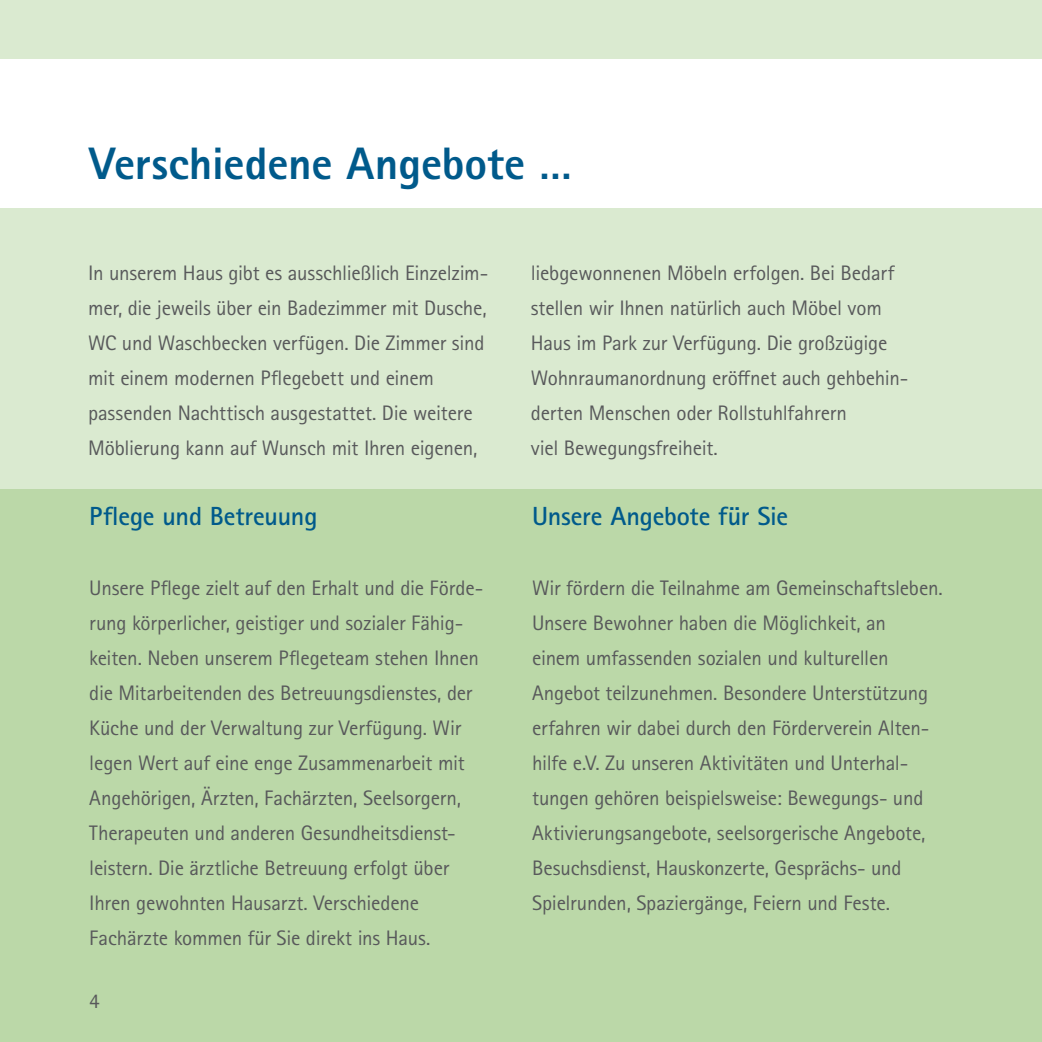
<style>
.page{position:relative;width:1042px;height:1042px;background:#daead0}
.page>*{position:absolute;margin:0;border:0;box-sizing:border-box;transform-origin:0 0}
.t1{font:800 45.5px "Rotis Sans Serif Std";color:#005a8b}
.t2{font:700 26.25px "Rotis Sans Serif Std";letter-spacing:-.01em;color:#005a8b}
.t3{font:21px/35px "Rotis Sans Serif Std";letter-spacing:-.01em;color:#58595b}
</style>
<div class="page">
<div style="left:0;top:489px;width:1042px;height:553px;background:#bbd8a8"></div>
<hr style="left:1041px;top:1012px;width:1px;height:30px;background:#61b141">
<div style="left:0;top:60px;width:1042px;height:148px;background:#fff"></div>
<h1 class="t1" style="left:89px;top:134px;width:484px">Verschiedene Angebote …</h1>
<p class="t3" style="left:88px;top:256px;width:402px">In unserem Haus gibt es ausschließlich Einzelzim&shy;mer, die jeweils über ein Badezimmer mit Dusche, WC und Waschbecken verfügen. Die Zimmer sind mit einem modernen Pflegebett und einem passenden Nachttisch ausgestattet. Die weitere Möblierung kann auf Wunsch mit Ihren eigenen,</p>
<p class="t3" style="left:531px;top:256px;width:379px">liebgewonnenen Möbeln erfolgen. Bei Bedarf stellen wir Ihnen natürlich auch Möbel vom Haus im Park zur Verfügung. Die großzügige Wohnraumanordnung eröffnet auch gehbehin&shy;derten Menschen oder Rollstuhlfahrern<br>viel Bewegungsfreiheit.</p>
<p class="t2" style="left:89px;top:500px;width:230px">Pflege und Betreuung</p>
<p class="t3" style="left:89px;top:571px;width:395px">Unsere Pflege zielt auf den Erhalt und die Förde&shy;rung körperlicher, geistiger und sozialer Fähig&shy;keiten. Neben unserem Pflegeteam stehen Ihnen die Mitarbeitenden des Betreuungsdienstes, der Küche und der Verwaltung zur Verfügung. Wir legen Wert auf eine enge Zusammenarbeit mit Angehörigen, Ärzten, Fachärzten, Seelsorgern, Therapeuten und anderen Gesundheitsdienst&shy;leistern. Die ärztliche Betreuung erfolgt über Ihren gewohnten Hausarzt. Verschiedene Fachärzte kommen für Sie direkt ins Haus.</p>
<p class="t3" style="left:89px;top:984px;width:12px">4</p>
<p class="t2" style="left:532px;top:500px;width:257px">Unsere Angebote für Sie</p>
<p class="t3" style="left:532px;top:571px;width:412px">Wir fördern die Teilnahme am Gemeinschaftsleben.<br>Unsere Bewohner haben die Möglichkeit, an<br>einem umfassenden sozialen und kulturellen Angebot teilzunehmen. Besondere Unterstützung erfahren wir dabei durch den Förderverein Alten&shy;hilfe e.V. Zu unseren Aktivitäten und Unterhal&shy;tungen gehören beispielsweise: Bewegungs- und Aktivierungsangebote, seelsorgerische Angebote, Besuchsdienst, Hauskonzerte, Gesprächs- und Spielrunden, Spaziergänge, Feiern und Feste.</p>
</div>
